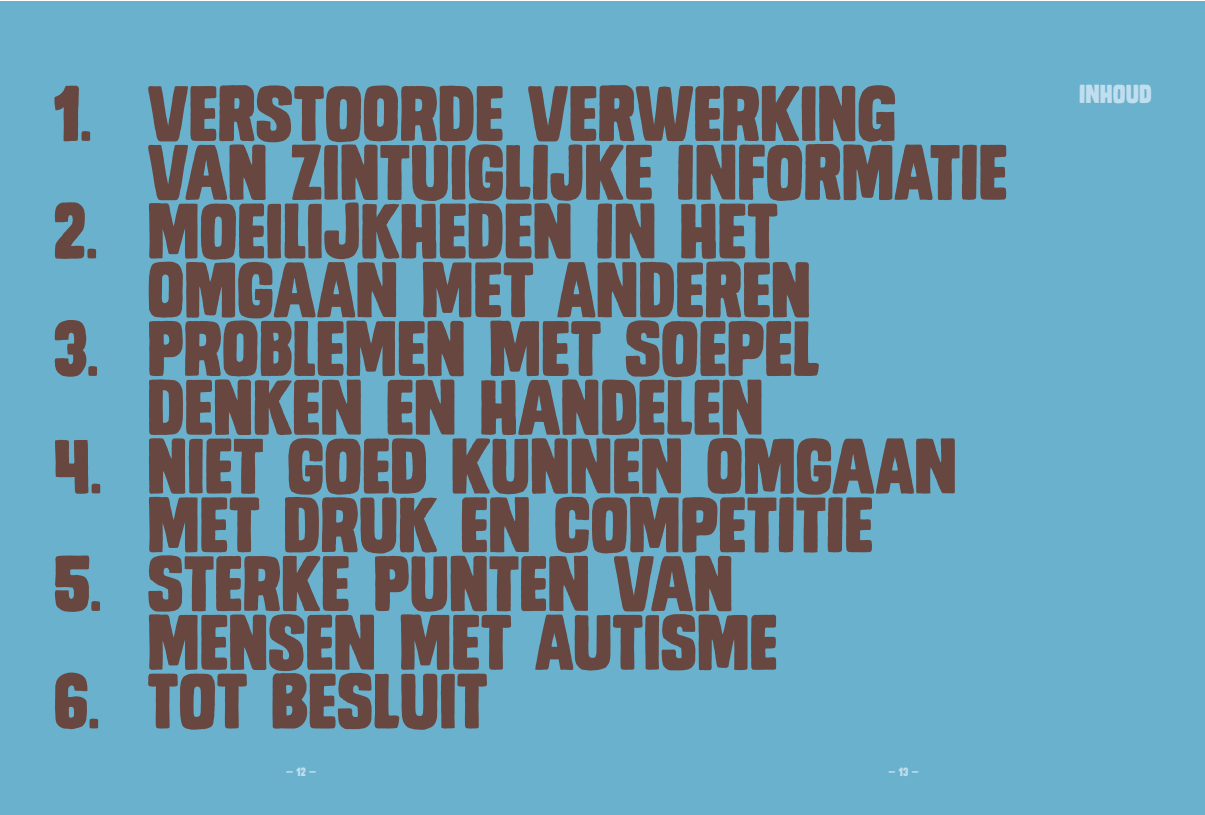
<style>
.page{position:relative;width:1205px;height:815px;background:#fff}
.page>*{position:absolute;margin:0;border:0;box-sizing:border-box;transform-origin:0 0}
.t1{font:75px/58.8px "Monstro Solid";letter-spacing:-.01em;color:#67473f}
.t2{font:25px "Monstro Solid";color:#c0deed}
.t3{font:11.38px "Monstro Solid";color:#c0deed}
</style>
<div class="page">
<div style="left:0;top:1px;width:1204px;height:814px;background:#6ab1cd"></div>
<p class="t1" style="left:147px;top:85px;width:863px;text-indent:-94px">1. VERSTOORDE VERWERKING<br>VAN ZINTUIGLIJKE INFORMATIE</p>
<p class="t1" style="left:147px;top:202px;width:666px;text-indent:-94px">2. MOEILIJKHEDEN IN HET<br>OMGAAN MET ANDEREN</p>
<p class="t1" style="left:53px;top:320px;width:768px;text-align:center">3. PROBLEMEN MET SOEPEL<br>DENKEN EN HANDELEN</p>
<p class="t1" style="left:53px;top:437px;width:905px;text-align:center">4. NIET GOED KUNNEN OMGAAN<br>MET DRUK EN COMPETITIE</p>
<p class="t1" style="left:147px;top:555px;width:633px;text-indent:-94px">5. STERKE PUNTEN VAN<br>MENSEN MET AUTISME</p>
<p class="t1" style="left:53px;top:672px;width:436px">6. TOT BESLUIT</p>
<p class="t3" style="left:286px;top:766px;width:31px">— 12 —</p>
<p class="t3" style="left:888px;top:766px;width:32px">— 13 —</p>
<p class="t2" style="left:1079px;top:81px;width:74px">INHOUD</p>
</div>
